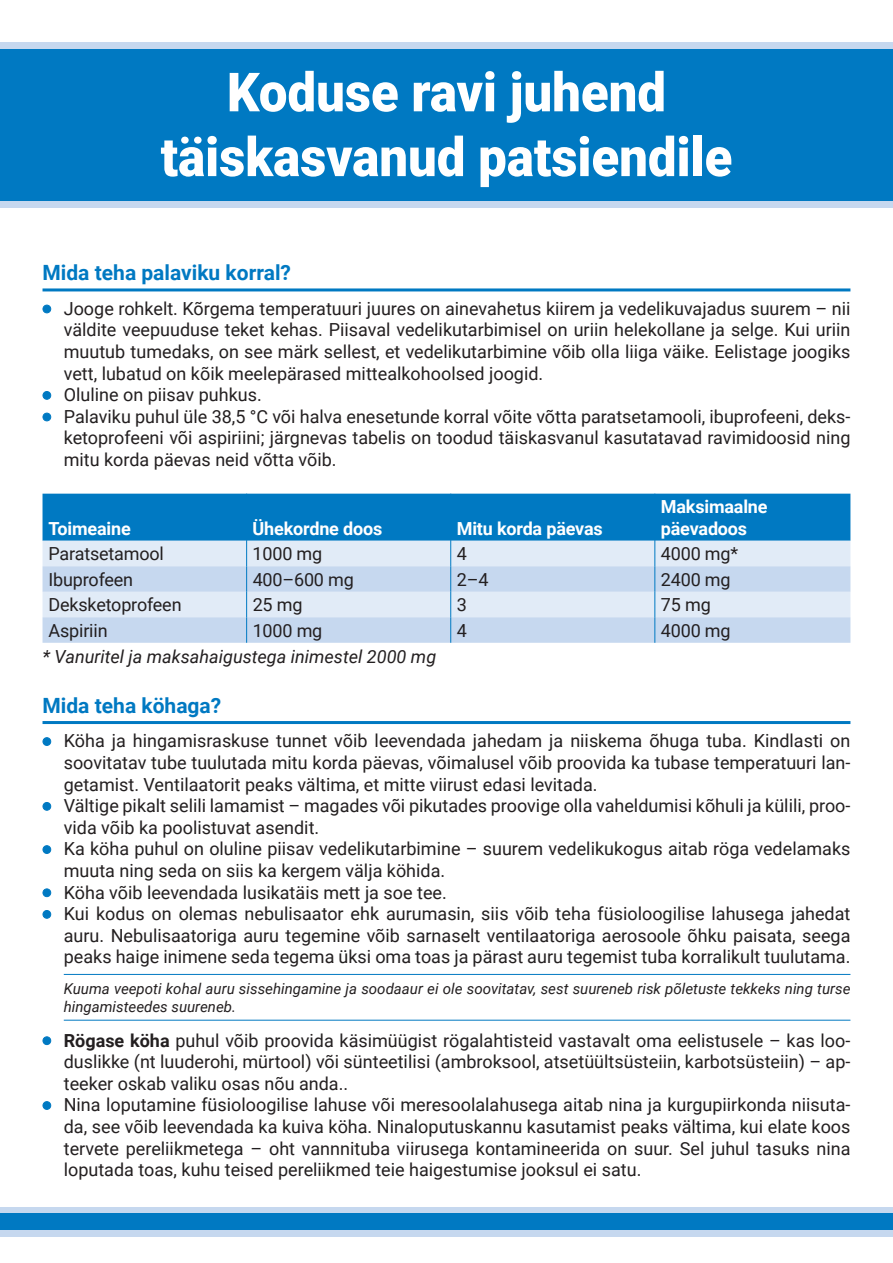
<style>
.page{position:relative;width:893px;height:1263px;background:#fff}
.page>*{position:absolute;margin:0;border:0;box-sizing:border-box;transform-origin:0 0}
.t1{font:900 54px/64.8px "Roboto";color:#fff;text-align:center;scale:.94 1}
.t2{font:700 21px "Roboto";color:#0079c2}
.t3{font:18px/21.6px "Roboto";color:#231f20}
.t4{font:700 18px/21.6px "Roboto";letter-spacing:-.01em;color:#fff}
.t5{font:italic 18px "Roboto";color:#231f20}
.t6{font:italic 15px/18px "Roboto";color:#231f20}
.s1{font-weight:700}
</style>
<div class="page">
<div style="left:0;top:43px;width:893px;height:165px;background:#c6d8ef"></div>
<div style="left:0;top:1207px;width:893px;height:30px;background:#c6d8ef"></div>
<div style="left:0;top:50px;width:893px;height:151px;background:#0079c2"></div>
<div style="left:0;top:1213px;width:893px;height:17px;background:#0079c2"></div>
<hr style="left:43px;top:288px;width:807px;height:3px;background:#0079c2">
<hr style="left:43px;top:721px;width:807px;height:3px;background:#0079c2">
<hr style="left:64px;top:1020px;width:786px;height:1px;background:#0079c2">
<hr style="left:64px;top:974px;width:786px;height:1px;background:#0079c2">
<div style="left:43px;top:305px;width:8px;height:8px;background:#0079c2;border-radius:50%"></div>
<div style="left:43px;top:305px;width:8px;height:8px;border:1px solid #0079c2;border-radius:50%"></div>
<div style="left:43px;top:391px;width:8px;height:8px;background:#0079c2;border-radius:50%"></div>
<div style="left:43px;top:391px;width:8px;height:9px;border:1px solid #0079c2;border-radius:50%"></div>
<div style="left:43px;top:413px;width:8px;height:8px;background:#0079c2;border-radius:50%"></div>
<div style="left:43px;top:413px;width:8px;height:8px;border:1px solid #0079c2;border-radius:50%"></div>
<svg style="left:43px;top:494px;width:807px;height:149px;background:#91c0e3"></svg>
<div style="left:43px;top:738px;width:8px;height:7px;background:#0079c2;border-radius:50%"></div>
<div style="left:43px;top:737px;width:8px;height:9px;border:1px solid #0079c2;border-radius:50%"></div>
<div style="left:43px;top:802px;width:8px;height:8px;background:#0079c2;border-radius:50%"></div>
<div style="left:43px;top:802px;width:8px;height:9px;border:1px solid #0079c2;border-radius:50%"></div>
<div style="left:43px;top:846px;width:8px;height:7px;background:#0079c2;border-radius:50%"></div>
<div style="left:43px;top:845px;width:8px;height:9px;border:1px solid #0079c2;border-radius:50%"></div>
<div style="left:43px;top:889px;width:8px;height:8px;background:#0079c2;border-radius:50%"></div>
<div style="left:43px;top:888px;width:8px;height:9px;border:1px solid #0079c2;border-radius:50%"></div>
<div style="left:43px;top:910px;width:8px;height:8px;background:#0079c2;border-radius:50%"></div>
<div style="left:43px;top:910px;width:8px;height:9px;border:1px solid #0079c2;border-radius:50%"></div>
<div style="left:43px;top:1037px;width:8px;height:7px;background:#0079c2;border-radius:50%"></div>
<div style="left:43px;top:1036px;width:8px;height:9px;border:1px solid #0079c2;border-radius:50%"></div>
<div style="left:43px;top:1101px;width:8px;height:8px;background:#0079c2;border-radius:50%"></div>
<div style="left:43px;top:1101px;width:8px;height:9px;border:1px solid #0079c2;border-radius:50%"></div>
<h1 class="t1" style="left:161px;top:58px;width:610px">Koduse ravi juhend täiskasvanud patsiendile</h1>
<p class="t2" style="left:43px;top:258px;width:250px">Mida teha palaviku korral?</p>
<p class="t3" style="left:64px;top:297px;width:788px">Jooge rohkelt. Kõrgema temperatuuri juures on ainevahetus kiirem ja vedelikuvajadus suurem – nii väldite veepuuduse teket kehas. Piisaval vedelikutarbimisel on uriin helekollane ja selge. Kui uriin muutub tumedaks, on see märk sellest, et vedelikutarbimine võib olla liiga väike. Eelistage joogiks vett, lubatud on kõik meelepärased mittealkohoolsed joogid.<br>Oluline on piisav puhkus.<br>Palaviku puhul üle 38,5 °C või halva enesetunde korral võite võtta paratsetamooli, ibuprofeeni, deks&shy;ketoprofeeni või aspiriini; järgnevas tabelis on toodud täiskasvanul kasutatavad ravimidoosid ning mitu korda päevas neid võtta võib.</p>
<p class="t4" style="left:49px;top:517px;width:84px">Toimeaine</p>
<p class="t4" style="left:253px;top:517px;width:131px">Ühekordne doos</p>
<p class="t4" style="left:457px;top:517px;width:148px">Mitu korda päevas</p>
<p class="t4" style="left:661px;top:495px;width:108px">Maksimaalne päevadoos</p>
<p class="t3" style="left:49px;top:542px;width:117px">Paratsetamool</p>
<p class="t3" style="left:253px;top:542px;width:71px">1000 mg</p>
<p class="t3" style="left:457px;top:542px;width:12px">4</p>
<p class="t3" style="left:661px;top:542px;width:79px">4000 mg*</p>
<p class="t3" style="left:49px;top:568px;width:86px">Ibuprofeen</p>
<p class="t3" style="left:253px;top:568px;width:103px">400–600 mg</p>
<p class="t3" style="left:457px;top:568px;width:33px">2–4</p>
<p class="t3" style="left:661px;top:568px;width:71px">2400 mg</p>
<p class="t3" style="left:49px;top:593px;width:135px">Deksketoprofeen</p>
<p class="t3" style="left:253px;top:593px;width:51px">25 mg</p>
<p class="t3" style="left:457px;top:593px;width:12px">3</p>
<p class="t3" style="left:661px;top:593px;width:51px">75 mg</p>
<p class="t3" style="left:49px;top:619px;width:61px">Aspiriin</p>
<p class="t3" style="left:253px;top:619px;width:71px">1000 mg</p>
<p class="t3" style="left:457px;top:619px;width:12px">4</p>
<p class="t3" style="left:661px;top:619px;width:71px">4000 mg</p>
<p class="t5" style="left:43px;top:644px;width:395px">* Vanuritel ja maksahaigustega inimestel 2000 mg</p>
<p class="t2" style="left:43px;top:691px;width:180px">Mida teha köhaga?</p>
<p class="t3" style="left:64px;top:729px;width:788px">Köha ja hingamisraskuse tunnet võib leevendada jahedam ja niiskema õhuga tuba. Kindlasti on soovitatav tube tuulutada mitu korda päevas, võimalusel võib proovida ka tubase temperatuuri lan&shy;getamist. Ventilaatorit peaks vältima, et mitte viirust edasi levitada.<br>Vältige pikalt selili lamamist – magades või pikutades proovige olla vaheldumisi kõhuli ja külili, proo&shy;vida võib ka poolistuvat asendit.<br>Ka köha puhul on oluline piisav vedelikutarbimine – suurem vedelikukogus aitab röga vedelamaks muuta ning seda on siis ka kergem välja köhida.<br>Köha võib leevendada lusikatäis mett ja soe tee.<br>Kui kodus on olemas nebulisaator ehk aurumasin, siis võib teha füsioloogilise lahusega jahedat auru. Nebulisaatoriga auru tegemine võib sarnaselt ventilaatoriga aerosoole õhku paisata, seega peaks haige inimene seda tegema üksi oma toas ja pärast auru tegemist tuba korralikult tuulutama.</p>
<p class="t6" style="left:64px;top:979px;width:788px">Kuuma veepoti kohal auru sissehingamine ja soodaaur ei ole soovitatav, sest suureneb risk põletuste tekkeks ning turse hingamisteedes suureneb.</p>
<p class="t3" style="left:64px;top:1029px;width:788px"><span class="s1">Rögase köha</span> puhul võib proovida käsimüügist rögalahtisteid vastavalt oma eelistusele – kas loo&shy;duslikke (nt luuderohi, mürtool) või sünteetilisi (ambroksool, atsetüültsüsteiin, karbotsüsteiin) – ap&shy;teeker oskab valiku osas nõu anda..<br>Nina loputamine füsioloogilise lahuse või meresoolalahusega aitab nina ja kurgupiirkonda niisuta&shy;da, see võib leevendada ka kuiva köha. Ninaloputuskannu kasutamist peaks vältima, kui elate koos tervete pereliikmetega – oht vannnituba viirusega kontamineerida on suur. Sel juhul tasuks nina loputada toas, kuhu teised pereliikmed teie haigestumise jooksul ei satu.</p>
</div>
